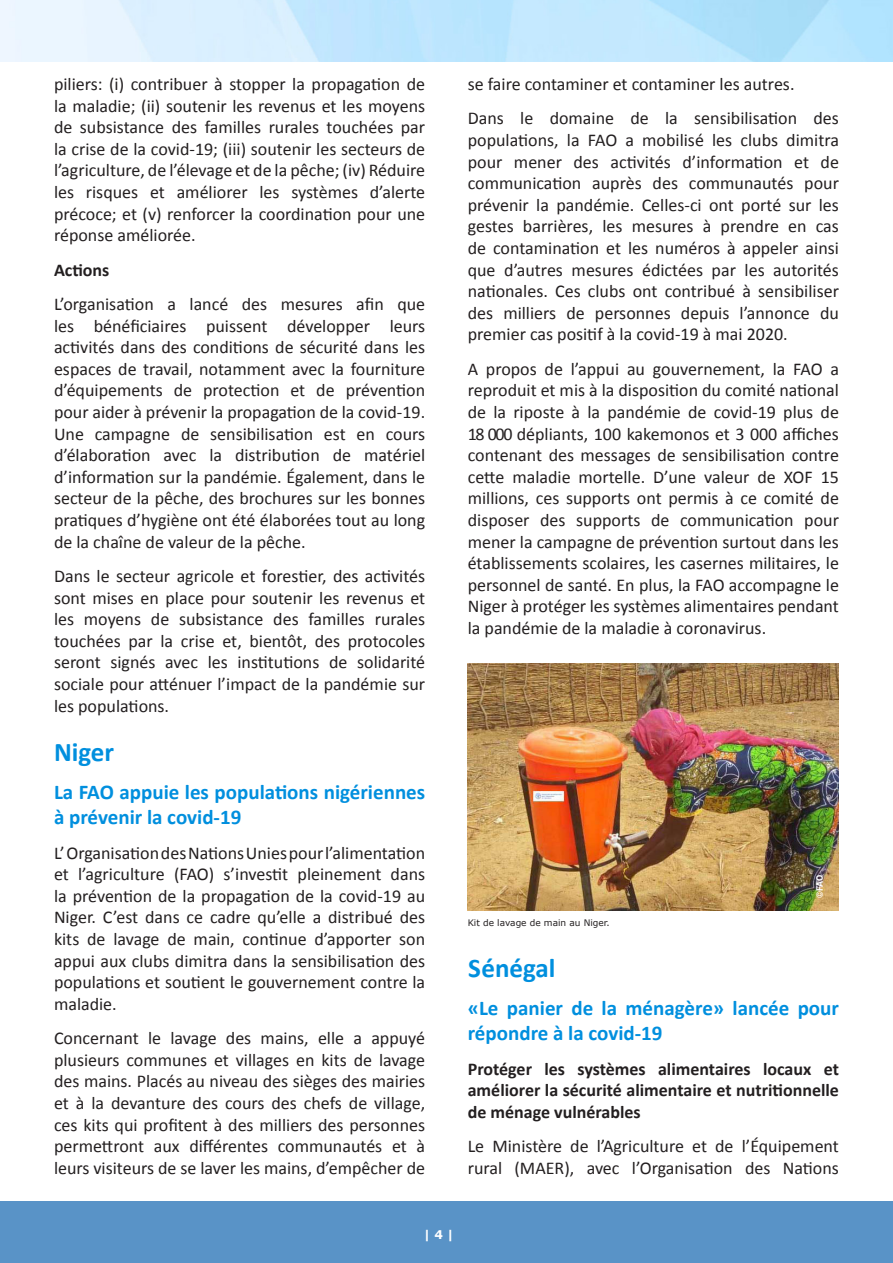
<style>
.page{position:relative;width:893px;height:1263px;background:#fff}
.page>*{position:absolute;margin:0;border:0;box-sizing:border-box;transform-origin:0 0}
.Section_body{font:700 27px "Calibri";color:#008fde}
.Section_body-2{font:700 21px/25.2px "Calibri";color:#008fde}
.Section_body-3{font:18px/21.6px "Calibri";color:#231f20;text-align:justify}
.Section_body-4{font:700 18px/21.6px "Calibri";color:#231f20;text-align:justify}
.t1{font:700 12px "Verdana";color:#fff}
.Photo_description{font:9px "Verdana";color:#231f20}
.photo_credits{font:700 9px "Roboto";color:#fff}
</style>
<div class="page">
<div style="left:0;top:1201px;width:893px;height:62px;background:#5993c7"></div>
<img style="left:467px;top:663px;width:371px;height:248px">
<p class="Section_body-3" style="left:54px;top:72px;width:373px">piliers: (i) contribuer à stopper la propagation de la maladie; (ii) soutenir les revenus et les moyens de subsistance des familles rurales touchées par la crise de la covid-19; (iii) soutenir les secteurs de l’agriculture, de l’élevage et de la pêche; (iv) Réduire les risques et améliorer les systèmes d’alerte précoce; et (v) renforcer la coordination pour une réponse améliorée.</p>
<p class="Section_body-4" style="left:54px;top:258px;width:57px">Actions</p>
<p class="Section_body-3" style="left:54px;top:292px;width:373px">L’organisation a lancé des mesures afin que les bénéficiaires puissent développer leurs activités dans des conditions de sécurité dans les espaces de travail, notamment avec la fourniture d’équipements de protection et de prévention pour aider à prévenir la propagation de la covid-19.<br>Une campagne de sensibilisation est en cours d’élaboration avec la distribution de matériel d’information sur la pandémie. Également, dans le secteur de la pêche, des brochures sur les bonnes pratiques d’hygiène ont été élaborées tout au long de la chaîne de valeur de la pêche.</p>
<p class="Section_body-3" style="left:54px;top:564px;width:373px">Dans le secteur agricole et forestier, des activités sont mises en place pour soutenir les revenus et les moyens de subsistance des familles rurales touchées par la crise et, bientôt, des protocoles seront signés avec les institutions de solidarité sociale pour atténuer l’impact de la pandémie sur les populations.</p>
<p class="Section_body" style="left:54px;top:733px;width:62px">Niger</p>
<p class="Section_body-2" style="left:54px;top:779px;width:373px">La FAO appuie les populations nigériennes à prévenir la covid-19</p>
<p class="Section_body-3" style="left:54px;top:841px;width:373px">L’ Organisation des Nations Unies pour l’alimentation et l’agriculture (FAO) s’investit pleinement dans la prévention de la propagation de la covid-19 au Niger. C’est dans ce cadre qu’elle a distribué des kits de lavage de main, continue d’apporter son appui aux clubs dimitra dans la sensibilisation des populations et soutient le gouvernement contre la maladie.</p>
<p class="Section_body-3" style="left:54px;top:1026px;width:373px">Concernant le lavage des mains, elle a appuyé plusieurs communes et villages en kits de lavage des mains. Placés au niveau des sièges des mairies et à la devanture des cours des chefs de village, ces kits qui profitent à des milliers des personnes permettront aux différentes communautés et à leurs visiteurs de se laver les mains, d’empêcher de</p>
<p class="Section_body-3" style="left:468px;top:72px;width:328px">se faire contaminer et contaminer les autres.</p>
<p class="Section_body-3" style="left:468px;top:107px;width:373px">Dans le domaine de la sensibilisation des populations, la FAO a mobilisé les clubs dimitra pour mener des activités d’information et de communication auprès des communautés pour prévenir la pandémie. Celles-ci ont porté sur les gestes barrières, les mesures à prendre en cas de contamination et les numéros à appeler ainsi que d’autres mesures édictées par les autorités nationales. Ces clubs ont contribué à sensibiliser des milliers de personnes depuis l’annonce du premier cas positif à la covid-19 à mai 2020.</p>
<p class="Section_body-3" style="left:468px;top:357px;width:373px">A propos de l’appui au gouvernement, la FAO a reproduit et mis à la disposition du comité national de la riposte à la pandémie de covid-19 plus de 18 000 dépliants, 100 kakemonos et 3 000 affiches contenant des messages de sensibilisation contre cette maladie mortelle. D’une valeur de XOF 15 millions, ces supports ont permis à ce comité de disposer des supports de communication pour mener la campagne de prévention surtout dans les établissements scolaires, les casernes militaires, le personnel de santé. En plus, la FAO accompagne le Niger à protéger les systèmes alimentaires pendant la pandémie de la maladie à coronavirus.</p>
<p class="photo_credits" style="left:813px;top:898px;width:25px;rotate:-90deg">©FAO</p>
<p class="Photo_description" style="left:468px;top:917px;width:143px">Kit de lavage de main au Niger.</p>
<p class="Section_body" style="left:468px;top:949px;width:89px">Sénégal</p>
<p class="Section_body-2" style="left:468px;top:995px;width:373px">«Le panier de la ménagère» lancée pour répondre à la covid-19</p>
<p class="Section_body-4" style="left:468px;top:1057px;width:373px">Protéger les systèmes alimentaires locaux et améliorer la sécurité alimentaire et nutritionnelle de ménage vulnérables</p>
<p class="Section_body-3" style="left:468px;top:1134px;width:373px">Le Ministère de l’Agriculture et de l’Équipement rural (MAER), avec l’Organisation des Nations</p>
<p class="t1" style="left:424px;top:1226px;width:31px">| 4 |</p>
</div>
